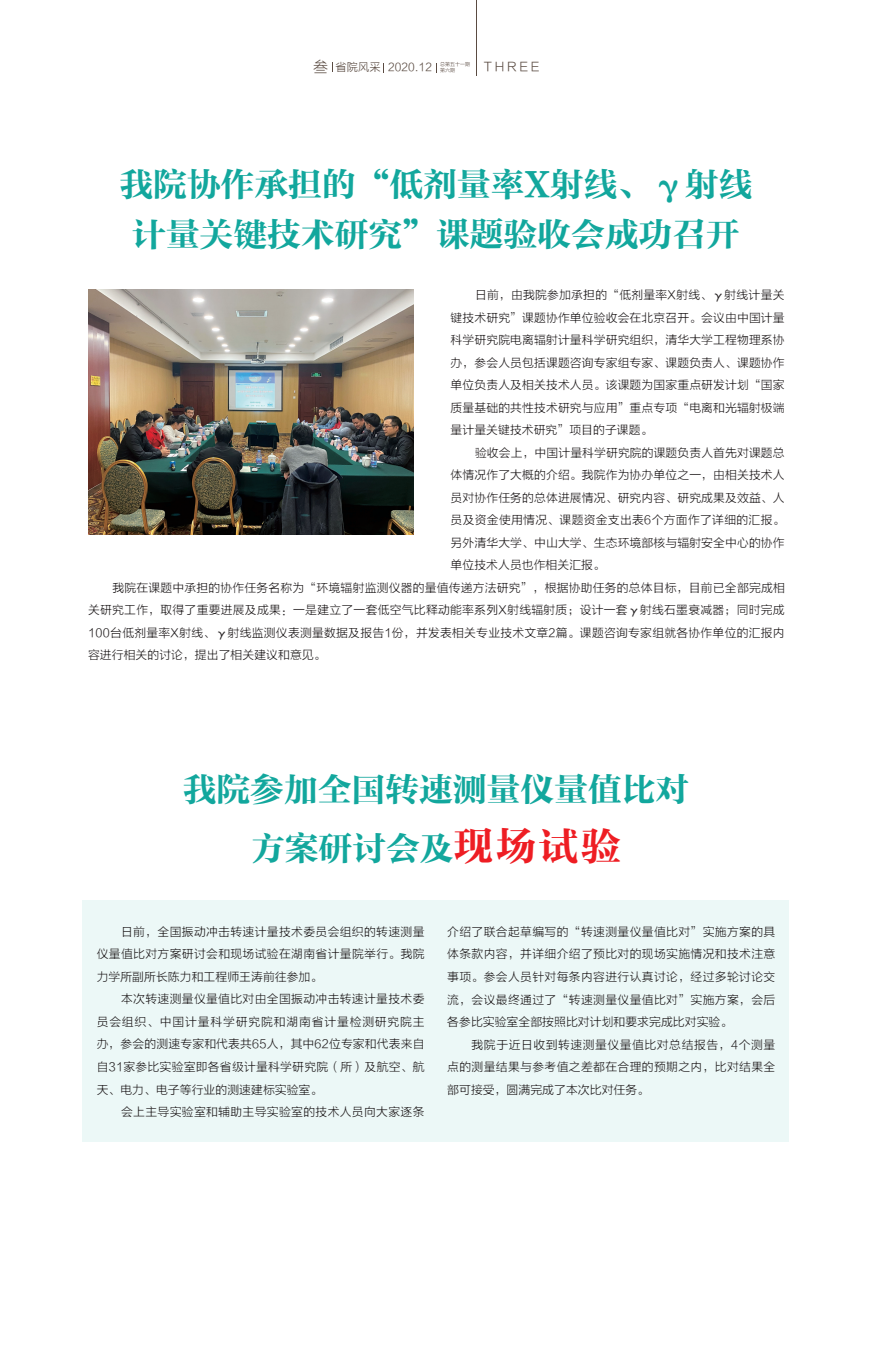
<style>
.page{position:relative;width:872px;height:1368px;background:#fff}
.page>*{position:absolute;margin:0;border:0;box-sizing:border-box;transform-origin:0 0}
.t1{font:33.75px/50px "FZCYSJW GB1 0";color:#12a79d;text-align:center}
.t2{font:12.5px "FZLTXHK GBK1 0";letter-spacing:.2em;color:#5a4b42}
.t3{font:11.88px/22.5px "FZLTXHK GBK1 0";letter-spacing:.01em;color:#231f20;text-align:justify}
.t4{font:11.25px "FZLTXHK GBK1 0";color:#5a4b42}
.t5{font:5px/6px "FZLTXHK GBK1 0";color:#594a41}
.s1{font-family:"Microsoft Ya Hei";font-weight:300;font-size:15px}
.s2{font-size:40px;color:#ee1d23}
</style>
<div class="page">
<div style="left:83px;top:900px;width:706px;height:241px;background:#ecf8f7"></div>
<hr style="left:476px;top:0;width:1px;height:75px;background:#5a4b42">
<img style="left:88px;top:289px;width:325px;height:245px">
<p class="t4" style="left:313px;top:61px;width:120px"><span class="s1">叁</span> 省院风采 2020.12</p>
<p class="t5" style="left:440px;top:62px;width:31px">总第五十一期第六期</p>
<p class="t2" style="left:484px;top:60px;width:58px">THREE</p>
<h1 class="t1" style="left:119px;top:160px;width:635px">我院协作承担的“低剂量率X射线、γ射线计量关键技术研究”课题验收会成功召开</h1>
<p class="t3" style="left:450px;top:284px;width:336px;text-indent:24px">日前，由我院参加承担的“低剂量率X射线、γ射线计量关键技术研究”课题协作单位验收会在北京召开。会议由中国计量科学研究院电离辐射计量科学研究组织，清华大学工程物理系协办，参会人员包括课题咨询专家组专家、课题负责人、课题协作单位负责人及相关技术人员。该课题为国家重点研发计划“国家质量基础的共性技术研究与应用”重点专项“电离和光辐射极端量计量关键技术研究”项目的子课题。</p>
<p class="t3" style="left:475px;top:442px;width:311px">验收会上，中国计量科学研究院的课题负责人首先对课题总</p>
<p class="t3" style="left:450px;top:464px;width:336px">体情况作了大概的介绍。我院作为协办单位之一，由相关技术人</p>
<p class="t3" style="left:450px;top:487px;width:336px">员对协作任务的总体进展情况、研究内容、研究成果及效益、人</p>
<p class="t3" style="left:450px;top:509px;width:335px">员及资金使用情况、课题资金支出表6个方面作了详细的汇报。</p>
<p class="t3" style="left:450px;top:532px;width:336px">另外清华大学、中山大学、生态环境部核与辐射安全中心的协作</p>
<p class="t3" style="left:450px;top:554px;width:156px">单位技术人员也作相关汇报。</p>
<p class="t3" style="left:112px;top:577px;width:674px">我院在课题中承担的协作任务名称为“环境辐射监测仪器的量值传递方法研究”，根据协助任务的总体目标，目前已全部完成相</p>
<p class="t3" style="left:88px;top:599px;width:698px">关研究工作，取得了重要进展及成果：一是建立了一套低空气比释动能率系列X射线辐射质；设计一套γ射线石墨衰减器；同时完成</p>
<p class="t3" style="left:88px;top:622px;width:698px">100台低剂量率X射线、γ射线监测仪表测量数据及报告1份，并发表相关专业技术文章2篇。课题咨询专家组就各协作单位的汇报内</p>
<p class="t3" style="left:88px;top:644px;width:239px">容进行相关的讨论，提出了相关建议和意见。</p>
<h1 class="t1" style="left:183px;top:761px;width:508px;line-height:59px">我院参加全国转速测量仪量值比对方案研讨会及<span class="s2">现场试验</span></h1>
<p class="t3" style="left:97px;top:921px;width:330px;text-indent:24px">日前，全国振动冲击转速计量技术委员会组织的转速测量仪量值比对方案研讨会和现场试验在湖南省计量院举行。我院力学所副所长陈力和工程师王涛前往参加。</p>
<p class="t3" style="left:97px;top:988px;width:329px;text-indent:24px">本次转速测量仪量值比对由全国振动冲击转速计量技术委员会组织、中国计量科学研究院和湖南省计量检测研究院主办，参会的测速专家和代表共65人，其中62位专家和代表来自自31家参比实验室即各省级计量科学研究院（所）及航空、航天、电力、电子等行业的测速建标实验室。</p>
<p class="t3" style="left:121px;top:1101px;width:305px">会上主导实验室和辅助主导实验室的技术人员向大家逐条</p>
<p class="t3" style="left:447px;top:921px;width:330px">介绍了联合起草编写的“转速测量仪量值比对”实施方案的具体条款内容，并详细介绍了预比对的现场实施情况和技术注意事项。参会人员针对每条内容进行认真讨论，经过多轮讨论交流，会议最终通过了“转速测量仪量值比对”实施方案，会后各参比实验室全部按照比对计划和要求完成比对实验。</p>
<p class="t3" style="left:447px;top:1033px;width:330px;text-indent:24px">我院于近日收到转速测量仪量值比对总结报告，4个测量点的测量结果与参考值之差都在合理的预期之内，比对结果全部可接受，圆满完成了本次比对任务。</p>
</div>
